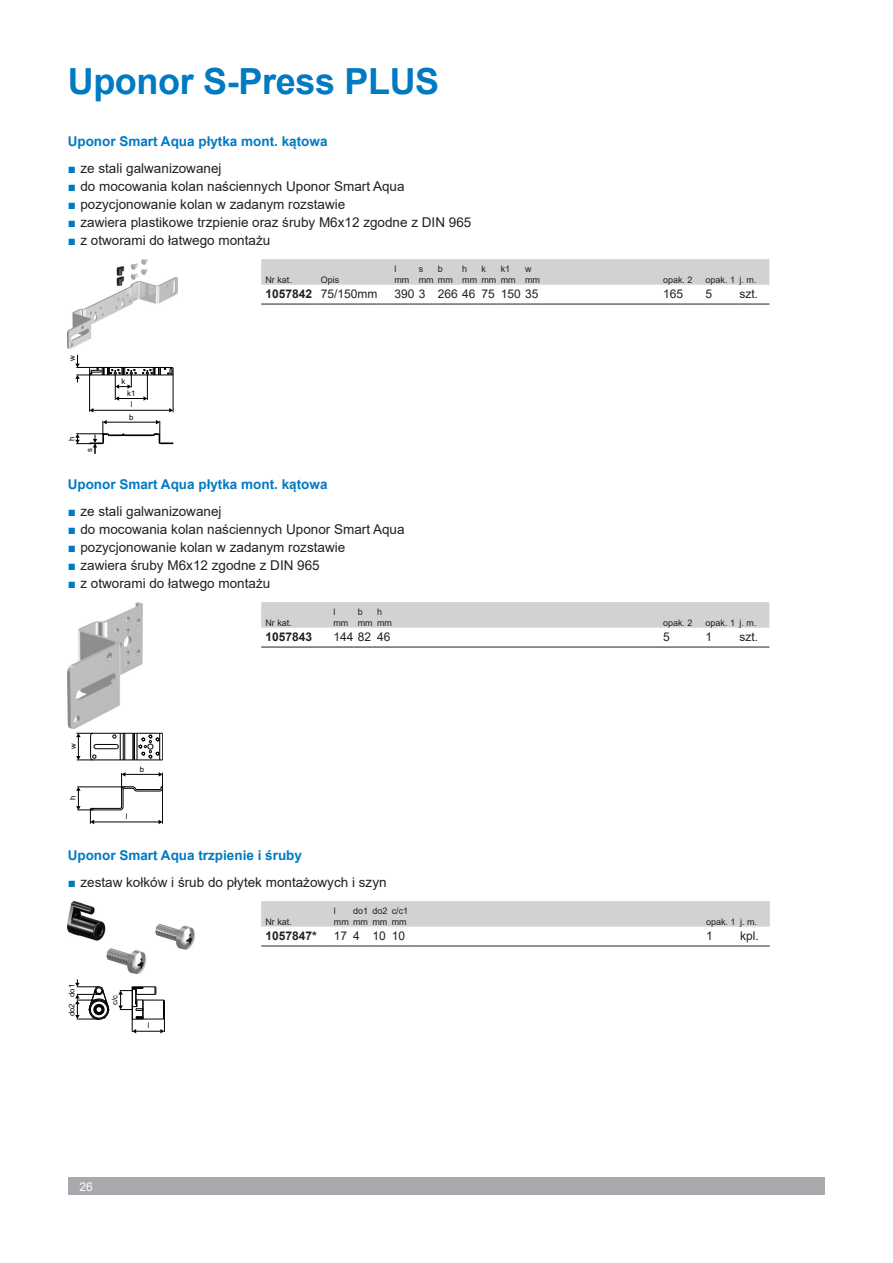
<style>
.page{position:relative;width:893px;height:1263px;background:#fff}
.page>*{position:absolute;margin:0;border:0;box-sizing:border-box;transform-origin:0 0}
.List_of_content_Line{font:700 36px "Arial";letter-spacing:-.01em;color:#007ac2}
.Arial_9_left{font:13.5px "Arial";color:#231f20}
.default{font:700 13.5px "Arial";color:#007ac2}
.default-2{font:12px "Arial";color:#231f20}
.Arial_8_Bold_left{font:700 12px "Arial";color:#231f20}
.t1{font:12px "Arial";color:#fff}
.default-3{font:9px "Arial";color:#231f20}
.t2{font:7.8px "Arial";color:#000001}
.s1{font-weight:700;color:#007ac2}
</style>
<div class="page">
<img style="left:68px;top:259px;width:109px;height:89px">
<img style="left:68px;top:602px;width:74px;height:126px">
<img style="left:68px;top:901px;width:126px;height:72px">
<svg style="left:75px;top:355px;width:99px;height:99px"></svg>
<svg style="left:76px;top:733px;width:87px;height:91px"></svg>
<svg style="left:75px;top:979px;width:90px;height:54px"></svg>
<div style="left:261px;top:259px;width:508px;height:26px;background:#d1d2d4"></div>
<hr style="left:261px;top:304px;width:55px;height:1px;background:#231f20">
<hr style="left:316px;top:304px;width:61px;height:1px;background:#231f20">
<svg style="left:377px;top:304px;width:163px;height:1px"></svg>
<hr style="left:540px;top:304px;width:123px;height:1px;background:#231f20">
<hr style="left:663px;top:304px;width:43px;height:1px;background:#231f20">
<hr style="left:706px;top:304px;width:34px;height:1px;background:#231f20">
<svg style="left:740px;top:304px;width:29px;height:1px"></svg>
<div style="left:261px;top:602px;width:508px;height:26px;background:#d1d2d4"></div>
<hr style="left:261px;top:647px;width:55px;height:1px;background:#231f20">
<svg style="left:316px;top:647px;width:76px;height:1px"></svg>
<hr style="left:392px;top:647px;width:271px;height:1px;background:#231f20">
<hr style="left:663px;top:647px;width:43px;height:1px;background:#231f20">
<hr style="left:706px;top:647px;width:34px;height:1px;background:#231f20">
<svg style="left:740px;top:647px;width:29px;height:1px"></svg>
<div style="left:261px;top:901px;width:509px;height:26px;background:#d1d2d4"></div>
<hr style="left:261px;top:946px;width:56px;height:1px;background:#231f20">
<svg style="left:317px;top:946px;width:91px;height:1px"></svg>
<hr style="left:408px;top:946px;width:298px;height:1px;background:#231f20">
<hr style="left:706px;top:946px;width:34px;height:1px;background:#231f20">
<hr style="left:740px;top:946px;width:30px;height:1px;background:#231f20">
<div style="left:68px;top:1178px;width:757px;height:17px;background:#a8a9ad"></div>
<p class="List_of_content_Line" style="left:68px;top:56px;width:373px">Uponor S-Press PLUS</p>
<p class="default" style="left:68px;top:132px;width:261px">Uponor Smart Aqua płytka mont. kątowa</p>
<p class="Arial_9_left" style="left:68px;top:159px;width:155px"><span class="s1">■</span> ze stali galwanizowanej</p>
<p class="Arial_9_left" style="left:68px;top:177px;width:338px"><span class="s1">■</span> do mocowania kolan naściennych Uponor Smart Aqua</p>
<p class="Arial_9_left" style="left:68px;top:195px;width:279px"><span class="s1">■</span> pozycjonowanie kolan w zadanym rozstawie</p>
<p class="Arial_9_left" style="left:68px;top:213px;width:405px"><span class="s1">■</span> zawiera plastikowe trzpienie oraz śruby M6x12 zgodne z DIN 965</p>
<p class="Arial_9_left" style="left:68px;top:231px;width:204px"><span class="s1">■</span> z otworami do łatwego montażu</p>
<p class="default-3" style="left:265px;top:273px;width:28px">Nr kat.</p>
<p class="default-3" style="left:321px;top:273px;width:20px">Opis</p>
<p class="default-3" style="left:394px;top:262px;width:3px">l</p>
<p class="default-3" style="left:394px;top:273px;width:16px">mm</p>
<p class="default-3" style="left:438px;top:262px;width:7px">b</p>
<p class="default-3" style="left:438px;top:273px;width:16px">mm</p>
<p class="default-3" style="left:419px;top:262px;width:6px">s</p>
<p class="default-3" style="left:419px;top:273px;width:16px">mm</p>
<p class="default-3" style="left:501px;top:262px;width:11px">k1</p>
<p class="default-3" style="left:501px;top:273px;width:16px">mm</p>
<p class="default-3" style="left:462px;top:262px;width:7px">h</p>
<p class="default-3" style="left:462px;top:273px;width:16px">mm</p>
<p class="default-3" style="left:481px;top:262px;width:6px">k</p>
<p class="default-3" style="left:481px;top:273px;width:16px">mm</p>
<p class="default-3" style="left:525px;top:262px;width:8px">w</p>
<p class="default-3" style="left:525px;top:273px;width:16px">mm</p>
<p class="default-3" style="left:663px;top:273px;width:31px">opak. 2</p>
<p class="default-3" style="left:706px;top:273px;width:31px">opak. 1</p>
<p class="default-3" style="left:740px;top:273px;width:19px">j. m.</p>
<p class="t2" style="left:67px;top:361px;width:7px;rotate:-90deg">w</p>
<p class="t2" style="left:67px;top:441px;width:6px;rotate:-90deg">h</p>
<p class="t2" style="left:84px;top:452px;width:5px;rotate:-90deg">s</p>
<p class="t2" style="left:121px;top:376px;width:5px">k</p>
<p class="t2" style="left:127px;top:388px;width:10px">k1</p>
<p class="t2" style="left:131px;top:400px;width:3px">l</p>
<p class="t2" style="left:129px;top:412px;width:6px">b</p>
<p class="Arial_8_Bold_left" style="left:265px;top:285px;width:48px">1057842</p>
<p class="default-2" style="left:321px;top:285px;width:58px">75/150mm</p>
<p class="default-2" style="left:394px;top:285px;width:32px">390 3</p>
<p class="default-2" style="left:438px;top:285px;width:39px">266 46</p>
<p class="default-2" style="left:481px;top:285px;width:15px">75</p>
<p class="default-2" style="left:501px;top:285px;width:39px">150 35</p>
<p class="default-2" style="left:663px;top:285px;width:21px">165</p>
<p class="default-2" style="left:706px;top:285px;width:8px">5</p>
<p class="default-2" style="left:740px;top:285px;width:20px">szt.</p>
<p class="default" style="left:68px;top:475px;width:261px">Uponor Smart Aqua płytka mont. kątowa</p>
<p class="Arial_9_left" style="left:68px;top:502px;width:155px"><span class="s1">■</span> ze stali galwanizowanej</p>
<p class="Arial_9_left" style="left:68px;top:520px;width:338px"><span class="s1">■</span> do mocowania kolan naściennych Uponor Smart Aqua</p>
<p class="Arial_9_left" style="left:68px;top:538px;width:279px"><span class="s1">■</span> pozycjonowanie kolan w zadanym rozstawie</p>
<p class="Arial_9_left" style="left:68px;top:556px;width:254px"><span class="s1">■</span> zawiera śruby M6x12 zgodne z DIN 965</p>
<p class="Arial_9_left" style="left:68px;top:574px;width:204px"><span class="s1">■</span> z otworami do łatwego montażu</p>
<p class="default-3" style="left:265px;top:616px;width:28px">Nr kat.</p>
<p class="default-3" style="left:333px;top:605px;width:3px">l</p>
<p class="default-3" style="left:333px;top:616px;width:16px">mm</p>
<p class="default-3" style="left:358px;top:605px;width:7px">b</p>
<p class="default-3" style="left:358px;top:616px;width:16px">mm</p>
<p class="default-3" style="left:377px;top:605px;width:7px">h</p>
<p class="default-3" style="left:377px;top:616px;width:16px">mm</p>
<p class="default-3" style="left:663px;top:616px;width:31px">opak. 2</p>
<p class="default-3" style="left:706px;top:616px;width:31px">opak. 1</p>
<p class="default-3" style="left:740px;top:616px;width:19px">j. m.</p>
<p class="t2" style="left:68px;top:749px;width:7px;rotate:-90deg">w</p>
<p class="t2" style="left:68px;top:800px;width:6px;rotate:-90deg">h</p>
<p class="t2" style="left:140px;top:764px;width:6px">b</p>
<p class="t2" style="left:126px;top:811px;width:3px">l</p>
<p class="Arial_8_Bold_left" style="left:265px;top:628px;width:48px">1057843</p>
<p class="default-2" style="left:333px;top:628px;width:39px">144 82</p>
<p class="default-2" style="left:377px;top:628px;width:15px">46</p>
<p class="default-2" style="left:663px;top:628px;width:8px">5</p>
<p class="default-2" style="left:706px;top:628px;width:8px">1</p>
<p class="default-2" style="left:740px;top:628px;width:20px">szt.</p>
<p class="default" style="left:68px;top:845px;width:236px">Uponor Smart Aqua trzpienie i śruby</p>
<p class="Arial_9_left" style="left:68px;top:873px;width:320px"><span class="s1">■</span> zestaw kołków i śrub do płytek montażowych i szyn</p>
<p class="default-3" style="left:265px;top:915px;width:28px">Nr kat.</p>
<p class="default-3" style="left:392px;top:904px;width:18px">c/c1</p>
<p class="default-3" style="left:392px;top:915px;width:16px">mm</p>
<p class="default-3" style="left:706px;top:915px;width:31px">opak. 1</p>
<p class="default-3" style="left:740px;top:915px;width:19px">j. m.</p>
<p class="default-3" style="left:353px;top:904px;width:17px">do1</p>
<p class="default-3" style="left:353px;top:915px;width:16px">mm</p>
<p class="default-3" style="left:372px;top:904px;width:17px">do2</p>
<p class="default-3" style="left:372px;top:915px;width:16px">mm</p>
<p class="default-3" style="left:334px;top:904px;width:3px">l</p>
<p class="default-3" style="left:334px;top:915px;width:16px">mm</p>
<p class="t2" style="left:67px;top:1016px;width:34px;rotate:-90deg">do2 do1</p>
<p class="t2" style="left:110px;top:1005px;width:11px;rotate:-90deg">c/c</p>
<p class="t2" style="left:148px;top:1020px;width:3px">l</p>
<p class="t1" style="left:79px;top:1178px;width:15px">26</p>
<p class="Arial_8_Bold_left" style="left:265px;top:927px;width:53px">1057847*</p>
<p class="default-2" style="left:334px;top:927px;width:15px">17</p>
<p class="default-2" style="left:353px;top:927px;width:8px">4</p>
<p class="default-2" style="left:372px;top:927px;width:15px">10</p>
<p class="default-2" style="left:392px;top:927px;width:15px">10</p>
<p class="default-2" style="left:706px;top:927px;width:8px">1</p>
<p class="default-2" style="left:740px;top:927px;width:20px">kpl.</p>
</div>
